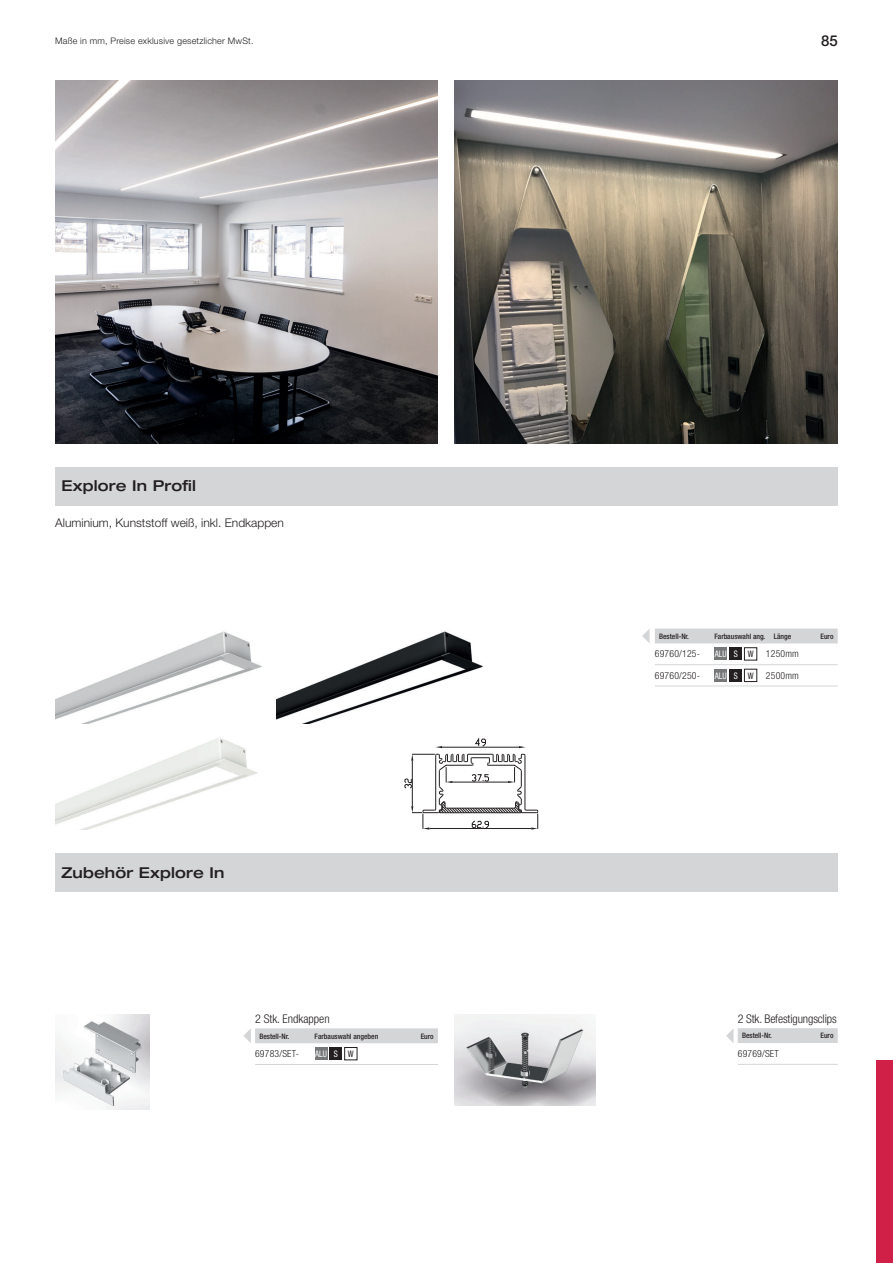
<style>
.page{position:relative;width:893px;height:1263px;background:#fff}
.page>*{position:absolute;margin:0;border:0;box-sizing:border-box;transform-origin:0 0}
.t1{font:500 expanded 15px "Helvetica Neue LT Pro";letter-spacing:.01em;color:#231f20}
.t2{font:500 15px "Helvetica Neue LT Pro";color:#231f20}
.t3{font:300 12px "Helvetica Neue LT Pro";color:#231f20}
.t4{font:300 condensed 12px "Helvetica Neue LT Pro";letter-spacing:-.01em;color:#231f20}
.t5{font:300 condensed 9.75px "Helvetica Neue LT Pro";letter-spacing:.02em;color:#231f20}
.t6{font:300 9px "Helvetica Neue LT Pro";letter-spacing:.02em;color:#231f20}
.t7{font:condensed 9px "Helvetica Neue LT Pro";color:#fff;scale:.9 1}
.t8{font:500 condensed 7.5px "Helvetica Neue LT Pro";color:#231f20}
.s1{color:#231f20}
</style>
<div class="page">
<div style="left:876px;top:1060px;width:17px;height:203px;background:#d12048"></div>
<div style="left:55px;top:467px;width:783px;height:38px;background:#d4d5d7"></div>
<div style="left:55px;top:853px;width:783px;height:38px;background:#d4d5d7"></div>
<svg style="left:642px;top:629px;width:7px;height:14px"></svg>
<svg style="left:726px;top:1028px;width:112px;height:15px;background:#d7d8da"></svg>
<hr style="left:738px;top:1064px;width:100px;height:1px;background:#d4d5d7">
<hr style="left:255px;top:1064px;width:183px;height:1px;background:#d4d5d7">
<div style="left:315px;top:1047px;width:12px;height:13px;background:#757778"></div>
<div style="left:330px;top:1047px;width:12px;height:13px;background:#231f20"></div>
<div style="left:344px;top:1047px;width:13px;height:13px;border:1px solid #231f20"></div>
<div style="left:655px;top:629px;width:183px;height:14px;background:#d4d5d7"></div>
<hr style="left:655px;top:664px;width:110px;height:1px;background:#d4d5d7">
<hr style="left:765px;top:664px;width:73px;height:1px;background:#d4d5d7">
<hr style="left:655px;top:686px;width:110px;height:1px;background:#d4d5d7">
<hr style="left:765px;top:686px;width:73px;height:1px;background:#d4d5d7">
<div style="left:714px;top:648px;width:13px;height:12px;background:#757778"></div>
<div style="left:729px;top:648px;width:13px;height:12px;background:#231f20"></div>
<div style="left:744px;top:648px;width:13px;height:12px;border:1px solid #231f20"></div>
<div style="left:714px;top:669px;width:13px;height:13px;background:#757778"></div>
<div style="left:729px;top:669px;width:13px;height:13px;background:#231f20"></div>
<div style="left:744px;top:669px;width:13px;height:13px;border:1px solid #231f20"></div>
<svg style="left:243px;top:1028px;width:195px;height:15px;background:#d6d7d9"></svg>
<img style="left:455px;top:81px;width:383px;height:363px">
<img style="left:55px;top:81px;width:383px;height:363px">
<img style="left:55px;top:631px;width:207px;height:92px">
<img style="left:276px;top:631px;width:207px;height:92px">
<img style="left:55px;top:738px;width:203px;height:92px">
<img style="left:455px;top:1015px;width:140px;height:91px">
<img style="left:55px;top:1015px;width:95px;height:95px">
<svg style="left:405px;top:754px;width:133px;height:76px"></svg>
<hr style="left:442px;top:747px;width:77px;height:1px;background:#231f20">
<svg style="left:475px;top:738px;width:11px;height:8px"></svg>
<p class="t6" style="left:55px;top:37px;width:200px">Maße in mm, Preise exklusive gesetzlicher MwSt.</p>
<h1 class="t2" style="left:821px;top:35px;width:18px">85</h1>
<h1 class="t1" style="left:62px;top:481px;width:136px">Explore In Profil</h1>
<h2 class="t3" style="left:55px;top:518px;width:230px">Aluminium, Kunststoff weiß, inkl. Endkappen</h2>
<h1 class="t1" style="left:62px;top:867px;width:164px">Zubehör Explore In</h1>
<p class="t8" style="left:659px;top:633px;width:31px">Bestell-Nr.</p>
<p class="t8" style="left:714px;top:633px;width:78px">Farbauswahl ang. Länge</p>
<p class="t8" style="left:820px;top:633px;width:15px">Euro</p>
<h3 class="t5" style="left:655px;top:650px;width:47px">69760/125-</h3>
<p class="t7" style="left:715px;top:651px;width:44px">ALU S <span class="s1">W</span></p>
<h3 class="t5" style="left:766px;top:650px;width:35px">1250mm</h3>
<h3 class="t5" style="left:655px;top:672px;width:47px">69760/250-</h3>
<p class="t7" style="left:715px;top:672px;width:44px">ALU S <span class="s1">W</span></p>
<h3 class="t5" style="left:766px;top:672px;width:35px">2500mm</h3>
<h2 class="t4" style="left:255px;top:1014px;width:76px">2 Stk. Endkappen</h2>
<h2 class="t4" style="left:738px;top:1014px;width:100px">2 Stk. Befestigungsclips</h2>
<p class="t8" style="left:742px;top:1033px;width:31px">Bestell-Nr.</p>
<p class="t8" style="left:820px;top:1033px;width:15px">Euro</p>
<h3 class="t5" style="left:738px;top:1050px;width:43px">69769/SET</h3>
<p class="t8" style="left:259px;top:1033px;width:31px">Bestell-Nr.</p>
<p class="t8" style="left:315px;top:1033px;width:65px">Farbauswahl angeben</p>
<p class="t8" style="left:421px;top:1033px;width:15px">Euro</p>
<h3 class="t5" style="left:255px;top:1050px;width:45px">69783/SET-</h3>
<p class="t7" style="left:315px;top:1050px;width:44px">ALU S <span class="s1">W</span></p>
</div>
